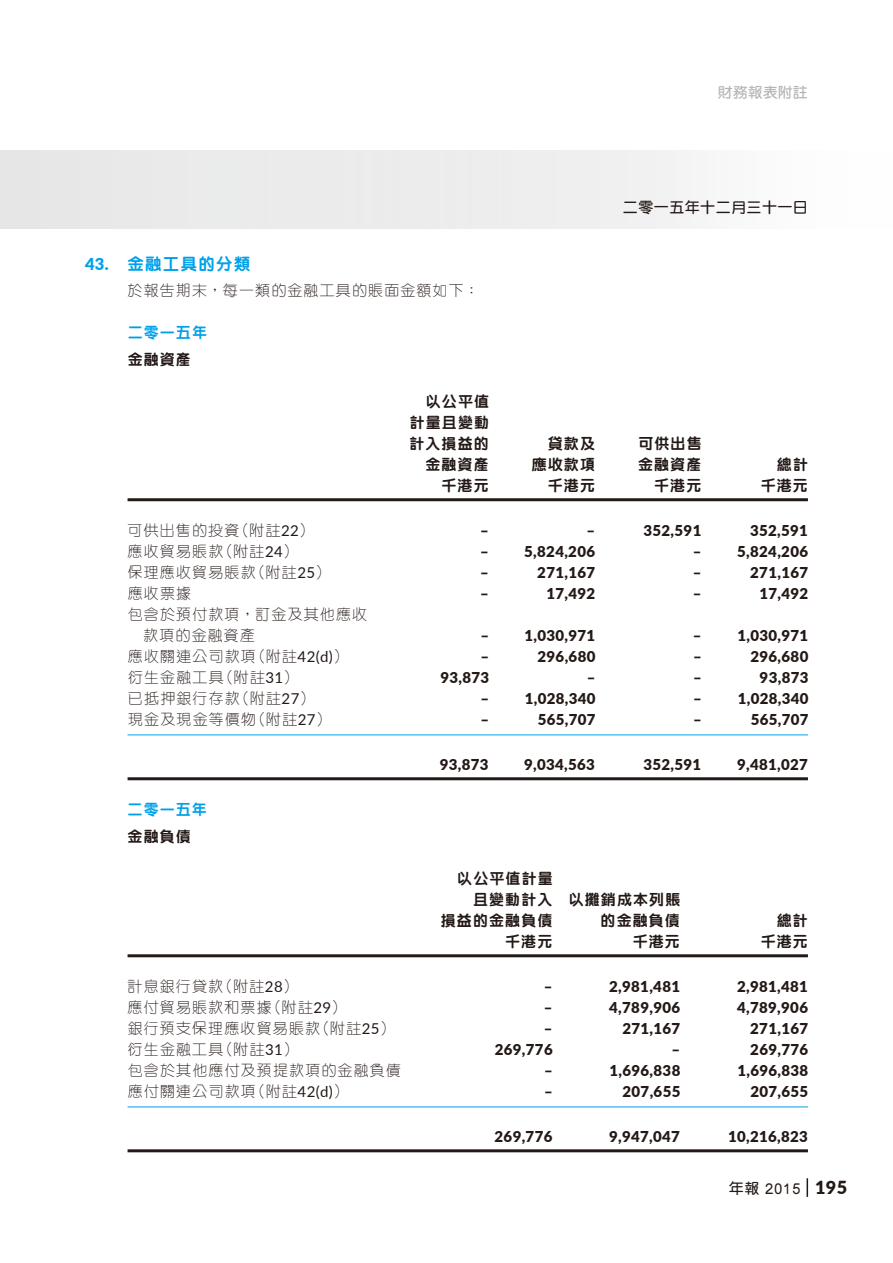
<style>
.page{position:relative;width:893px;height:1263px;background:#fff}
.page>*{position:absolute;margin:0;border:0;box-sizing:border-box;transform-origin:0 0}
.t1{font:800 16.5px "M Yuen HK";letter-spacing:.075em;color:#00a1e9}
.t2{font:900 15px "Lato";letter-spacing:.025em;color:#231916}
.t3{font:300 15px/21px "M Yuen HK";letter-spacing:.075em;color:#231916}
.t4{font:800 15px/21px "M Yuen HK";letter-spacing:.075em;color:#231916;text-align:justify}
.t5{font:600 15px "M Yuen HK";letter-spacing:.03em;color:#231916}
.t6{font:800 15px "M Yuen HK";letter-spacing:.075em;color:#00a1e9}
.t7{font:600 15px "M Yuen HK";color:#b5b5b6}
.s1{font-family:"Lato";font-weight:900}
.s2{font-family:"M Yuen HKS"}
.s3{font-family:"Lato";font-weight:400}
.s4{font-family:"Lato";font-weight:900;font-size:18px}
</style>
<div class="page">
<div style="left:0;top:151px;width:893px;height:77px;background:linear-gradient(to right,#e4e4e5,#fafafa)"></div>
<svg style="left:807px;top:1178px;width:1px;height:19px"></svg>
<hr style="left:128px;top:498px;width:680px;height:3px;background:#231916">
<hr style="left:128px;top:734px;width:680px;height:1px;background:#00a1e9">
<hr style="left:128px;top:777px;width:680px;height:3px;background:#231916">
<hr style="left:128px;top:954px;width:680px;height:3px;background:#231916">
<hr style="left:128px;top:1106px;width:680px;height:1px;background:#00a1e9">
<hr style="left:128px;top:1149px;width:680px;height:3px;background:#231916">
<p class="t7" style="left:718px;top:83px;width:91px">財務報表附註</p>
<p class="t1" style="left:85px;top:252px;width:167px"><span class="s1">43.</span> 金融工具的分類</p>
<p class="t3" style="left:128px;top:279px;width:353px">於報告期末，每一類的金融工具的賬面金額如下：</p>
<p class="t6" style="left:128px;top:321px;width:81px">二零一五年</p>
<p class="t4" style="left:128px;top:347px;width:65px">金融資產</p>
<p class="t4" style="left:409px;top:389px;width:81px;text-indent:16px">以公平值計量且變動計入損益的</p>
<p class="t5" style="left:623px;top:197px;width:186px">二<span class="s2">零</span>一五年十二月三十一日</p>
<p class="t4" style="left:548px;top:431px;width:49px">貸款及</p>
<p class="t4" style="left:638px;top:431px;width:65px">可供出售</p>
<p class="t4" style="left:425px;top:452px;width:65px">金融資產</p>
<p class="t4" style="left:532px;top:452px;width:65px">應收款項</p>
<p class="t4" style="left:638px;top:452px;width:65px">金融資產</p>
<p class="t4" style="left:777px;top:452px;width:33px">總計</p>
<p class="t4" style="left:442px;top:473px;width:49px">千港元</p>
<p class="t4" style="left:548px;top:473px;width:49px">千港元</p>
<p class="t4" style="left:654px;top:473px;width:49px">千港元</p>
<p class="t4" style="left:761px;top:473px;width:49px">千港元</p>
<p class="t3" style="left:128px;top:519px;width:188px">可供出售的投資（附註<span class="s3">22</span>）</p>
<p class="t2" style="left:480px;top:519px;width:10px">–</p>
<p class="t2" style="left:586px;top:519px;width:10px">–</p>
<p class="t2" style="left:643px;top:519px;width:59px">352,591</p>
<p class="t2" style="left:750px;top:519px;width:59px">352,591</p>
<p class="t3" style="left:128px;top:540px;width:172px">應收貿易賬款（附註<span class="s3">24</span>）</p>
<p class="t2" style="left:480px;top:540px;width:116px">– 5,824,206</p>
<p class="t2" style="left:693px;top:540px;width:117px">– 5,824,206</p>
<p class="t3" style="left:128px;top:561px;width:204px">保理應收貿易賬款（附註<span class="s3">25</span>）</p>
<p class="t2" style="left:480px;top:561px;width:10px">–</p>
<p class="t2" style="left:537px;top:561px;width:59px">271,167</p>
<p class="t2" style="left:693px;top:561px;width:10px">–</p>
<p class="t2" style="left:750px;top:561px;width:59px">271,167</p>
<p class="t3" style="left:128px;top:582px;width:65px">應收票據</p>
<p class="t2" style="left:480px;top:582px;width:10px">–</p>
<p class="t2" style="left:546px;top:582px;width:50px">17,492</p>
<p class="t2" style="left:693px;top:582px;width:10px">–</p>
<p class="t2" style="left:759px;top:582px;width:50px">17,492</p>
<p class="t3" style="left:143px;top:603px;width:225px;text-indent:-15px">包含於預付款項，訂金及其他應收款項的金融資產</p>
<p class="t2" style="left:480px;top:624px;width:116px">– 1,030,971</p>
<p class="t2" style="left:693px;top:624px;width:117px">– 1,030,971</p>
<p class="t3" style="left:128px;top:645px;width:222px">應收關連公司款項（附註<span class="s3">42(d)</span>）</p>
<p class="t2" style="left:480px;top:645px;width:10px">–</p>
<p class="t2" style="left:538px;top:645px;width:59px">296,680</p>
<p class="t2" style="left:693px;top:645px;width:10px">–</p>
<p class="t2" style="left:750px;top:645px;width:59px">296,680</p>
<p class="t3" style="left:128px;top:666px;width:172px">衍生金融工具（附註<span class="s3">31</span>）</p>
<p class="t2" style="left:440px;top:666px;width:50px">93,873</p>
<p class="t2" style="left:587px;top:666px;width:10px">–</p>
<p class="t2" style="left:693px;top:666px;width:10px">–</p>
<p class="t2" style="left:760px;top:666px;width:50px">93,873</p>
<p class="t3" style="left:128px;top:687px;width:188px">已抵押銀行存款（附註<span class="s3">27</span>）</p>
<p class="t2" style="left:481px;top:687px;width:116px">– 1,028,340</p>
<p class="t2" style="left:693px;top:687px;width:117px">– 1,028,340</p>
<p class="t3" style="left:128px;top:708px;width:204px">現金及現金等價物（附註<span class="s3">27</span>）</p>
<p class="t2" style="left:481px;top:708px;width:10px">–</p>
<p class="t2" style="left:538px;top:708px;width:59px">565,707</p>
<p class="t2" style="left:693px;top:708px;width:10px">–</p>
<p class="t2" style="left:751px;top:708px;width:59px">565,707</p>
<p class="t2" style="left:440px;top:753px;width:50px">93,873</p>
<p class="t2" style="left:524px;top:753px;width:72px">9,034,563</p>
<p class="t2" style="left:643px;top:753px;width:59px">352,591</p>
<p class="t2" style="left:737px;top:753px;width:72px">9,481,027</p>
<p class="t6" style="left:128px;top:798px;width:81px">二零一五年</p>
<p class="t4" style="left:128px;top:824px;width:65px">金融負債</p>
<p class="t4" style="left:457px;top:866px;width:97px">以公平值計量</p>
<p class="t4" style="left:473px;top:887px;width:209px">且變動計入 以攤銷成本列賬</p>
<p class="t4" style="left:441px;top:908px;width:113px">損益的金融負債</p>
<p class="t4" style="left:601px;top:908px;width:81px">的金融負債</p>
<p class="t4" style="left:777px;top:908px;width:33px">總計</p>
<p class="t4" style="left:505px;top:929px;width:49px">千港元</p>
<p class="t4" style="left:633px;top:929px;width:49px">千港元</p>
<p class="t4" style="left:761px;top:929px;width:49px">千港元</p>
<p class="t3" style="left:128px;top:975px;width:172px">計息銀行貸款（附註<span class="s3">28</span>）</p>
<p class="t2" style="left:544px;top:975px;width:10px">–</p>
<p class="t2" style="left:609px;top:975px;width:72px">2,981,481</p>
<p class="t2" style="left:737px;top:975px;width:72px">2,981,481</p>
<p class="t3" style="left:128px;top:996px;width:220px">應付貿易賬款和票據（附註<span class="s3">29</span>）</p>
<p class="t2" style="left:544px;top:996px;width:10px">–</p>
<p class="t2" style="left:609px;top:996px;width:72px">4,789,906</p>
<p class="t2" style="left:737px;top:996px;width:72px">4,789,906</p>
<p class="t3" style="left:128px;top:1017px;width:269px">銀行預支保理應收貿易賬款（附註<span class="s3">25</span>）</p>
<p class="t2" style="left:544px;top:1017px;width:10px">–</p>
<p class="t2" style="left:622px;top:1017px;width:59px">271,167</p>
<p class="t2" style="left:750px;top:1017px;width:59px">271,167</p>
<p class="t3" style="left:128px;top:1038px;width:172px">衍生金融工具（附註<span class="s3">31</span>）</p>
<p class="t2" style="left:495px;top:1038px;width:59px">269,776</p>
<p class="t2" style="left:672px;top:1038px;width:10px">–</p>
<p class="t2" style="left:750px;top:1038px;width:59px">269,776</p>
<p class="t3" style="left:128px;top:1059px;width:275px">包含於其他應付及預提款項的金融負債</p>
<p class="t2" style="left:544px;top:1059px;width:10px">–</p>
<p class="t2" style="left:609px;top:1059px;width:72px">1,696,838</p>
<p class="t2" style="left:737px;top:1059px;width:72px">1,696,838</p>
<p class="t3" style="left:128px;top:1080px;width:222px">應付關連公司款項（附註<span class="s3">42(d)</span>）</p>
<p class="t2" style="left:544px;top:1080px;width:10px">–</p>
<p class="t2" style="left:623px;top:1080px;width:59px">207,655</p>
<p class="t2" style="left:750px;top:1080px;width:59px">207,655</p>
<p class="t2" style="left:495px;top:1125px;width:59px">269,776</p>
<p class="t2" style="left:609px;top:1125px;width:72px">9,947,047</p>
<p class="t2" style="left:728px;top:1125px;width:81px">10,216,823</p>
<p class="t5" style="left:729px;top:1178px;width:120px">年報 2015 <span class="s4">195</span></p>
</div>
